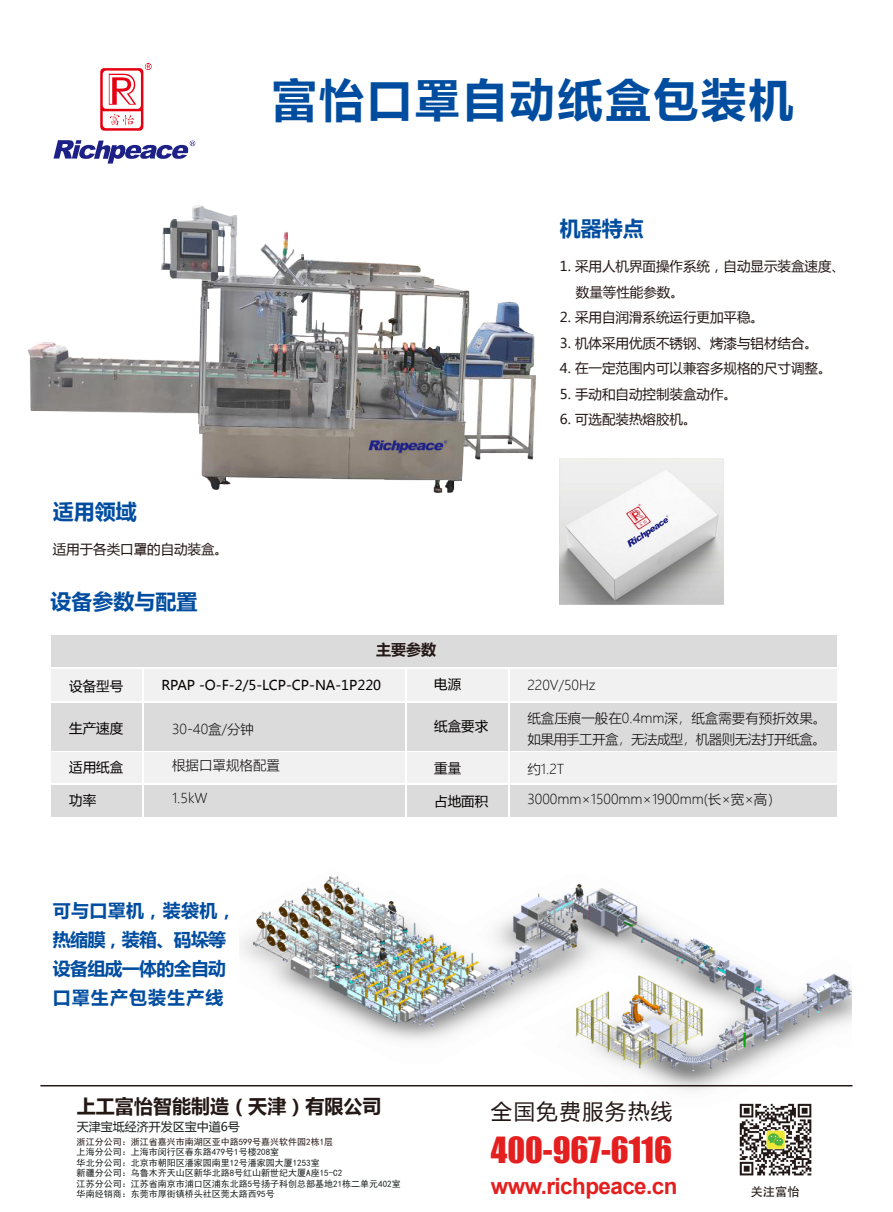
<style>
.page{position:relative;width:893px;height:1212px;background:#fff}
.page>*{position:absolute;margin:0;border:0;box-sizing:border-box;transform-origin:0 0}
.t1{font:700 45px "Microsoft Ya Hei";letter-spacing:.06em;color:#004da0}
.t2{font:33.15px "Impact";color:#e41f1f}
.t3{font:700 22.5px "Arial";letter-spacing:-.025em;color:#e41f1f}
.t4{font:21.3px "Microsoft Ya Hei";letter-spacing:.075em;color:#231815}
.t5{font:700 21px "Microsoft Ya Hei";color:#004da0}
.t6{font:700 19.05px "Microsoft Ya Hei";color:#231815}
.t7{font:700 18px/29px "Microsoft Ya Hei";letter-spacing:-.01em;color:#004da0}
.t8{font:700 15px "Microsoft Ya Hei";color:#231815}
.t9{font:13.5px/25.5px "Microsoft Ya Hei";color:#231815}
.t10{font:300 13.5px/21px "Microsoft Ya Hei";color:#040000}
.t11{font:13.5px "Microsoft Ya Hei";color:#040000}
.t12{font:12.3px "FZHTJW GB1 0";color:#231815}
.t13{font:12px "Microsoft Ya Hei";color:#191e1d}
.t14{font:9px/10.5px "Sim Hei";color:#191e1d}
.t15{font:9px "Sim Hei";color:#231815}
</style>
<div class="page">
<svg style="left:53px;top:140px;width:142px;height:24px"></svg>
<svg style="left:100px;top:63px;width:52px;height:68px"></svg>
<img style="left:560px;top:459px;width:164px;height:145px">
<img style="left:239px;top:876px;width:612px;height:215px">
<div style="left:51px;top:703px;width:785px;height:48px;background:#dbdbdb"></div>
<div style="left:51px;top:669px;width:785px;height:32px;background:#f1f1f1"></div>
<div style="left:51px;top:635px;width:785px;height:32px;background:#dbdbdb"></div>
<div style="left:51px;top:753px;width:785px;height:30px;background:#f1f1f1"></div>
<div style="left:51px;top:785px;width:785px;height:32px;background:#dbdbdb"></div>
<hr style="left:142px;top:667px;width:2px;height:171px;background:#fff">
<hr style="left:508px;top:668px;width:2px;height:162px;background:#fff">
<hr style="left:406px;top:668px;width:1px;height:160px;background:#fff">
<hr style="left:40px;top:1085px;width:812px;height:1px;background:#231815">
<img style="left:739px;top:1103px;width:73px;height:73px">
<img style="left:27px;top:205px;width:533px;height:311px">
<h1 class="t1" style="left:272px;top:68px;width:524px">富怡口罩自动纸盒包装机</h1>
<h3 class="t5" style="left:560px;top:214px;width:85px">机器特点</h3>
<h3 class="t5" style="left:53px;top:497px;width:86px">适用领域</h3>
<h3 class="t9" style="left:53px;top:536px;width:177px">适用于各类口罩的自动装盒。</h3>
<h3 class="t5" style="left:51px;top:587px;width:148px">设备参数与配置</h3>
<h3 class="t11" style="left:69px;top:677px;width:55px">设备型号</h3>
<h3 class="t11" style="left:69px;top:719px;width:55px">生产速度</h3>
<h3 class="t11" style="left:69px;top:758px;width:55px">适用纸盒</h3>
<h3 class="t11" style="left:69px;top:791px;width:28px">功率</h3>
<h3 class="t8" style="left:376px;top:639px;width:61px">主要参数</h3>
<h3 class="t11" style="left:161px;top:676px;width:221px">RPAP -O-F-2/5-LCP-CP-NA-1P220</h3>
<h3 class="t11" style="left:434px;top:675px;width:28px">电源</h3>
<h3 class="t11" style="left:434px;top:717px;width:55px">纸盒要求</h3>
<h3 class="t11" style="left:434px;top:759px;width:28px">重量</h3>
<h3 class="t11" style="left:434px;top:792px;width:55px">占地面积</h3>
<h3 class="t10" style="left:172px;top:718px;width:83px">30-40盒/分钟</h3>
<h3 class="t10" style="left:172px;top:754px;width:109px">根据口罩规格配置</h3>
<h3 class="t10" style="left:172px;top:787px;width:37px">1.5kW</h3>
<h3 class="t7" style="left:53px;top:895px;width:185px">可与口罩机，装袋机，热缩膜，装箱、码垛等设备组成一体的全自动口罩生产包装生产线</h3>
<h3 class="t9" style="left:576px;top:253px;width:271px;text-indent:-16px">1. 采用人机界面操作系统，自动显示装盒速度、数量等性能参数。</h3>
<h3 class="t9" style="left:560px;top:304px;width:206px">2. 采用自润滑系统运行更加平稳。</h3>
<h3 class="t9" style="left:560px;top:330px;width:260px">3. 机体采用优质不锈钢、烤漆与铝材结合。</h3>
<h3 class="t9" style="left:560px;top:355px;width:273px">4. 在一定范围内可以兼容多规格的尺寸调整。</h3>
<h3 class="t9" style="left:560px;top:381px;width:179px">5. 手动和自动控制装盒动作。</h3>
<h3 class="t9" style="left:560px;top:406px;width:138px">6. 可选配装热熔胶机。</h3>
<h3 class="t10" style="left:527px;top:674px;width:70px">220V/50Hz</h3>
<h3 class="t10" style="left:527px;top:707px;width:300px">纸盒压痕一般在0.4mm深，纸盒需要有预折效果。如果用手工开盒，无法成型，机器则无法打开纸盒。</h3>
<h3 class="t10" style="left:527px;top:758px;width:38px">约1.2T</h3>
<h3 class="t10" style="left:527px;top:788px;width:255px">3000mm×1500mm×1900mm(长×宽×高）</h3>
<h3 class="t6" style="left:77px;top:1093px;width:306px">上工富怡智能制造（天津）有限公司</h3>
<h3 class="t13" style="left:77px;top:1118px;width:165px">天津宝坻经济开发区宝中道6号</h3>
<p class="t15" style="left:77px;top:1137px;width:258px">浙江分公司：浙江省嘉兴市南湖区亚中路599号嘉兴软件园2栋1层</p>
<p class="t14" style="left:77px;top:1147px;width:325px">上海分公司：上海市闵行区春东路479号1号楼208室<br>华北分公司：北京市朝阳区潘家园南里12号潘家园大厦1253室<br>新疆分公司：乌鲁木齐天山区新华北路8号红山新世纪大厦A座15-C2<br>江苏分公司：江苏省南京市浦口区浦东北路5号扬子科创总部基地21栋二单元402室华南经销商：东莞市厚街镇桥头社区莞太路西95号</p>
<h3 class="t4" style="left:491px;top:1097px;width:183px">全国免费服务热线</h3>
<h2 class="t2" style="left:491px;top:1124px;width:183px">400-967-6116</h2>
<h3 class="t3" style="left:491px;top:1170px;width:188px">www.richpeace.cn</h3>
<h3 class="t12" style="left:751px;top:1184px;width:50px">关注富怡</h3>
</div>
